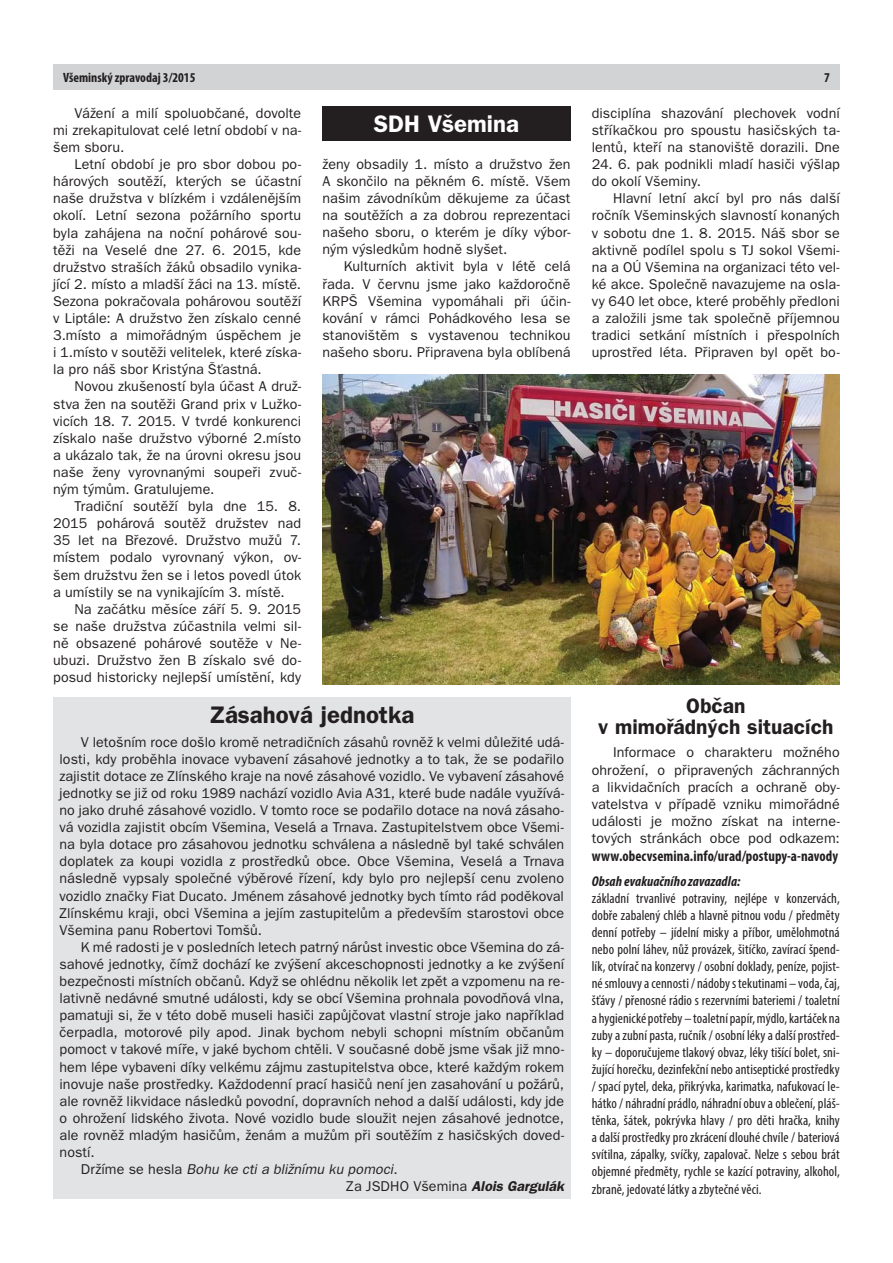
<style>
.page{position:relative;width:893px;height:1263px;background:#fff}
.page>*{position:absolute;margin:0;border:0;box-sizing:border-box;transform-origin:0 0}
.t1{font:600 24px "ITC Franklin Gothic CE";color:#231f20}
.t2{font:600 24px "ITC Franklin Gothic CE";color:#fff}
.t3{font:600 21px/21px "ITC Franklin Gothic CE";color:#231f20;text-align:center}
.t4{font:700 condensed 15.15px "Myriad Pro";letter-spacing:.005em;color:#231f20;scale:.96 1}
.t5{font:14.25px/17.1px "ITC Franklin Gothic CE";letter-spacing:.005em;color:#231f20;text-align:justify}
.t6{font:condensed 14.25px/17.1px "Myriad Pro";letter-spacing:.005em;color:#231f20;text-align:justify}
.t7{font:italic 14.25px "ITC Franklin Gothic CE";letter-spacing:.005em;color:#231f20}
.t8{font:italic 700 condensed 14.25px "Myriad Pro";letter-spacing:.01em;color:#231f20}
.t9{font:700 condensed 13.5px "Myriad Pro";color:#231f20}
.s1{font-style:normal}
.s2{font-weight:600;font-style:italic}
</style>
<div class="page">
<div style="left:53px;top:64px;width:787px;height:25px;background:#d1d3d4"></div>
<div style="left:322px;top:106px;width:248px;height:34px;background:#231f20"></div>
<img style="left:322px;top:374px;width:518px;height:311px">
<div style="left:53px;top:697px;width:517px;height:502px;background:#e2e3e4"></div>
<p class="t9" style="left:63px;top:69px;width:134px">Všeminský zpravodaj 3/2015</p>
<p class="t9" style="left:824px;top:69px;width:7px">7</p>
<h1 class="t2" style="left:374px;top:110px;width:147px">SDH Všemina</h1>
<p class="t5" style="left:53px;top:106px;width:250px;text-indent:21px">Vážení a milí spoluobčané, dovolte mi zrekapitulovat celé letní období v na&shy;šem sboru.</p>
<p class="t5" style="left:53px;top:157px;width:250px;text-indent:21px">Letní období je pro sbor dobou po&shy;hárových soutěží, kterých se účastní naše družstva v blízkém i vzdálenějším okolí. Letní sezona požárního sportu byla zahájena na noční pohárové sou&shy;těži na Veselé dne 27. 6. 2015, kde družstvo straších žáků obsadilo vynika&shy;jící 2. místo a mladší žáci na 13. místě.<br>Sezona pokračovala pohárovou soutěží v Liptále: A družstvo žen získalo cenné 3.místo a mimořádným úspěchem je i 1.místo v soutěži velitelek, které získa&shy;la pro náš sbor Kristýna Šťastná.</p>
<p class="t5" style="left:53px;top:379px;width:250px;text-indent:21px">Novou zkušeností byla účast A druž&shy;stva žen na soutěži Grand prix v Lužko&shy;vicích 18. 7. 2015. V tvrdé konkurenci získalo naše družstvo výborné 2.místo a ukázalo tak, že na úrovni okresu jsou naše ženy vyrovnanými soupeři zvuč&shy;ným týmům. Gratulujeme.</p>
<p class="t5" style="left:53px;top:499px;width:250px;text-indent:21px">Tradiční soutěží byla dne 15. 8.<br>2015 pohárová soutěž družstev nad 35 let na Březové. Družstvo mužů 7. místem podalo vyrovnaný výkon, ov&shy;šem družstvu žen se i letos povedl útok a umístily se na vynikajícím 3. místě.</p>
<p class="t5" style="left:53px;top:602px;width:250px;text-indent:21px">Na začátku měsíce září 5. 9. 2015 se naše družstva zúčastnila velmi sil&shy;ně obsazené pohárové soutěže v Ne&shy;ubuzi. Družstvo žen B získalo své do&shy;posud historicky nejlepší umístění, kdy</p>
<p class="t5" style="left:592px;top:106px;width:250px">disciplína shazování plechovek vodní stříkačkou pro spoustu hasičských ta&shy;lentů, kteří na stanoviště dorazili. Dne</p>
<p class="t5" style="left:592px;top:157px;width:250px">24. 6. pak podnikli mladí hasiči výšlap do okolí Všeminy.</p>
<p class="t5" style="left:592px;top:191px;width:250px;text-indent:21px">Hlavní letní akcí byl pro nás další ročník Všeminských slavností konaných v sobotu dne 1. 8. 2015. Náš sbor se aktivně podílel spolu s TJ sokol Všemi&shy;na a OÚ Všemina na organizaci této vel&shy;ké akce. Společně navazujeme na osla&shy;vy 640 let obce, které proběhly předloni a založili jsme tak společně příjemnou tradici setkání místních i přespolních uprostřed léta. Připraven byl opět bo-</p>
<p class="t5" style="left:322px;top:157px;width:250px">ženy obsadily 1. místo a družstvo žen A skončilo na pěkném 6. místě. Všem našim závodníkům děkujeme za účast na soutěžích a za dobrou reprezentaci našeho sboru, o kterém je díky výbor&shy;ným výsledkům hodně slyšet.</p>
<p class="t5" style="left:322px;top:259px;width:250px;text-indent:21px">Kulturních aktivit byla v létě celá řada. V červnu jsme jako každoročně KRPŠ Všemina vypomáhali při účin&shy;kování v rámci Pohádkového lesa se stanovištěm s vystavenou technikou našeho sboru. Připravena byla oblíbená</p>
<h1 class="t1" style="left:209px;top:701px;width:207px">Zásahová jednotka</h1>
<p class="t5" style="left:60px;top:734px;width:506px;text-indent:21px">V letošním roce došlo kromě netradičních zásahů rovněž k velmi důležité udá&shy;losti, kdy proběhla inovace vybavení zásahové jednotky a to tak, že se podařilo zajistit dotace ze Zlínského kraje na nové zásahové vozidlo. Ve vybavení zásahové jednotky se již od roku 1989 nachází vozidlo Avia A31, které bude nadále využívá&shy;no jako druhé zásahové vozidlo. V tomto roce se podařilo dotace na nová zásaho&shy;vá vozidla zajistit obcím Všemina, Veselá a Trnava. Zastupitelstvem obce Všemi&shy;na byla dotace pro zásahovou jednotku schválena a následně byl také schválen doplatek za koupi vozidla z prostředků obce. Obce Všemina, Veselá a Trnava následně vypsaly společné výběrové řízení, kdy bylo pro nejlepší cenu zvoleno vozidlo značky Fiat Ducato. Jménem zásahové jednotky bych tímto rád poděkoval Zlínskému kraji, obci Všemina a jejím zastupitelům a především starostovi obce Všemina panu Robertovi Tomšů.</p>
<p class="t5" style="left:81px;top:940px;width:485px">K mé radosti je v posledních letech patrný nárůst investic obce Všemina do zá-</p>
<p class="t5" style="left:60px;top:957px;width:506px">sahové jednotky, čímž dochází ke zvýšení akceschopnosti jednotky a ke zvýšení</p>
<p class="t5" style="left:60px;top:974px;width:506px">bezpečnosti místních občanů. Když se ohlédnu několik let zpět a vzpomenu na re-</p>
<p class="t5" style="left:60px;top:991px;width:506px">lativně nedávné smutné události, kdy se obcí Všemina prohnala povodňová vlna,</p>
<p class="t5" style="left:60px;top:1008px;width:506px">pamatuji si, že v této době museli hasiči zapůjčovat vlastní stroje jako například</p>
<p class="t5" style="left:60px;top:1025px;width:506px">čerpadla, motorové pily apod. Jinak bychom nebyli schopni místním občanům</p>
<p class="t5" style="left:60px;top:1042px;width:506px">pomoct v takové míře, v jaké bychom chtěli. V současné době jsme však již mno-</p>
<p class="t5" style="left:60px;top:1059px;width:506px">hem lépe vybaveni díky velkému zájmu zastupitelstva obce, které každým rokem</p>
<p class="t5" style="left:60px;top:1076px;width:506px">inovuje naše prostředky. Každodenní prací hasičů není jen zasahování u požárů,</p>
<p class="t5" style="left:60px;top:1094px;width:506px">ale rovněž likvidace následků povodní, dopravních nehod a další události, kdy jde</p>
<p class="t5" style="left:60px;top:1111px;width:506px">o ohrožení lidského života. Nové vozidlo bude sloužit nejen zásahové jednotce,</p>
<p class="t5" style="left:60px;top:1128px;width:506px">ale rovněž mladým hasičům, ženám a mužům při soutěžím z hasičských doved-</p>
<p class="t5" style="left:60px;top:1145px;width:37px">ností.</p>
<p class="t7" style="left:81px;top:1164px;width:318px"><span class="s1">Držíme se hesla</span> Bohu ke cti a bližnímu ku pomoci<span class="s1">.</span></p>
<p class="t5" style="left:346px;top:1179px;width:219px">Za JSDHO Všemina <span class="s2">Alois Gargulák</span></p>
<h2 class="t3" style="left:598px;top:695px;width:237px">Občan<br>v mimořádných situacích</h2>
<p class="t5" style="left:592px;top:745px;width:250px;text-indent:21px">Informace o charakteru možného ohrožení, o připravených záchranných a likvidačních pracích a ochraně oby&shy;vatelstva v případě vzniku mimořádné události je možno získat na interne&shy;tových stránkách obce pod odkazem:</p>
<p class="t4" style="left:592px;top:847px;width:258px">www.obecvsemina.info/urad/postupy-a-navody</p>
<p class="t8" style="left:592px;top:872px;width:150px">Obsah evakuačního zavazadla:</p>
<p class="t6" style="left:592px;top:891px;width:250px">základní trvanlivé potraviny, nejlépe v konzervách, dobře zabalený chléb a hlavně pitnou vodu / předměty denní potřeby – jídelní misky a příbor, umělohmotná nebo polní láhev, nůž provázek, šitíčko, zavírací špend&shy;lík, otvírač na konzervy / osobní doklady, peníze, pojist&shy;né smlouvy a cennosti / nádoby s tekutinami – voda, čaj, šťávy / přenosné rádio s rezervními bateriemi / toaletní a hygienické potřeby – toaletní papír, mýdlo, kartáček na zuby a zubní pasta, ručník / osobní léky a další prostřed&shy;ky – doporučujeme tlakový obvaz, léky tišící bolet, sni&shy;žující horečku, dezinfekční nebo antiseptické prostředky / spací pytel, deka, přikrývka, karimatka, nafukovací le&shy;hátko / náhradní prádlo, náhradní obuv a oblečení, pláš&shy;těnka, šátek, pokrývka hlavy / pro děti hračka, knihy a další prostředky pro zkrácení dlouhé chvíle / bateriová svítilna, zápalky, svíčky, zapalovač. Nelze s sebou brát objemné předměty, rychle se kazící potraviny, alkohol, zbraně, jedovaté látky a zbytečné věci.</p>
</div>
